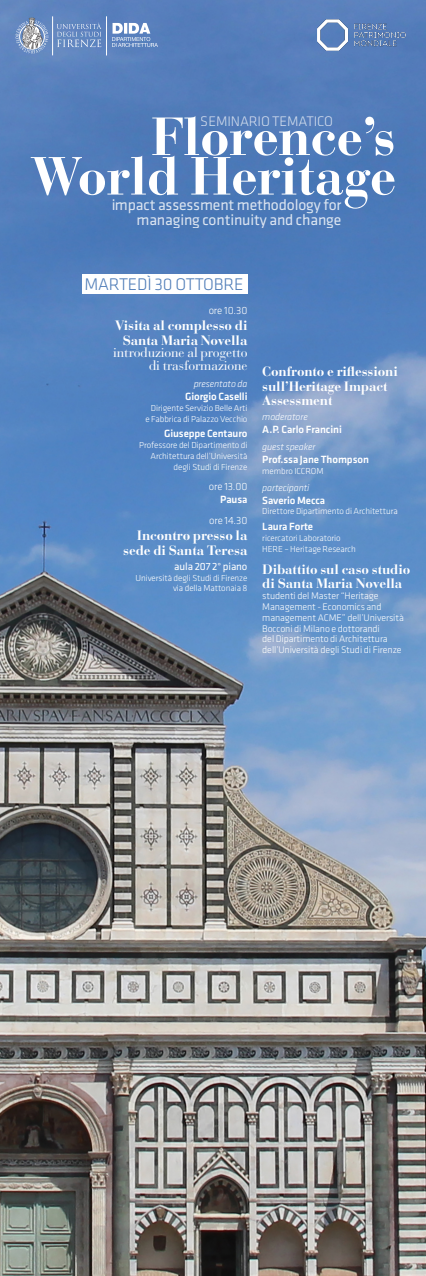
<style>
.page{position:relative;width:426px;height:1276px;background:#fff}
.page>*{position:absolute;margin:0;border:0;box-sizing:border-box;transform-origin:0 0}
.t1{font:700 53.2px/39.5px "Bauer Bodoni";letter-spacing:-.01em;color:#fff;text-align:right}
.t2{font:300 17.5px "Klavika";letter-spacing:-.01em;color:#4d7bb7}
.t3{font:15.7px/14.5px "Klavika";letter-spacing:-.01em;color:#fff;text-align:right}
.t4{font:300 14.4px "Klavika";letter-spacing:-.01em;color:#fff}
.t5{font:700 13.55px/14.4px "Bauer Bodoni";letter-spacing:-.01em;color:#fff}
.t6{font:13.55px/12.7px "Bauer Bodoni";letter-spacing:-.01em;color:#fff;text-align:right}
.t7{font:500 10.85px "Klavika";letter-spacing:-.01em;color:#fff}
.t8{font:300 10.85px "Klavika";letter-spacing:-.01em;color:#fff}
.t9{font:10.85px "Klavika";letter-spacing:-.01em;color:#fff}
.t10{font:300 9.95px/10.8px "Klavika";letter-spacing:-.01em;color:#fff}
.t11{font:italic 300 9.95px "Klavika";letter-spacing:-.01em;color:#fff}
.t12{font:300 9.05px/10.8px "Klavika";letter-spacing:-.01em;color:#fff;text-align:right}
</style>
<div class="page">
<img style="left:0;top:0;width:425px;height:1276px">
<svg style="left:112px;top:23px;width:46px;height:24px"></svg>
<hr style="left:106px;top:16px;width:1px;height:39px;background:#fff">
<hr style="left:52px;top:16px;width:1px;height:39px;background:#fff">
<svg style="left:57px;top:23px;width:44px;height:24px"></svg>
<svg style="left:15px;top:17px;width:33px;height:36px"></svg>
<img style="left:298px;top:13px;width:124px;height:44px">
<div style="left:82px;top:274px;width:165px;height:20px;background:#fff"></div>
<h1 class="t1" style="left:30px;top:117px;width:367px">Florence’s<br>World Heritage</h1>
<h3 class="t4" style="left:200px;top:113px;width:134px">SEMINARIO TEMATICO</h3>
<h3 class="t3" style="left:111px;top:198px;width:231px">impact assessment methodology for managing continuity and change</h3>
<h2 class="t2" style="left:84px;top:274px;width:160px">MARTEDÌ 30 OTTOBRE</h2>
<p class="t8" style="left:208px;top:304px;width:40px">ore 10.30</p>
<h3 class="t5" style="left:115px;top:318px;width:134px;text-align:center">Visita al complesso di<br>Santa Maria Novella</h3>
<h3 class="t6" style="left:113px;top:346px;width:135px">introduzione al progetto di trasformazione</h3>
<p class="t11" style="left:193px;top:378px;width:55px">presentato da</p>
<p class="t7" style="left:185px;top:390px;width:64px">Giorgio Caselli</p>
<p class="t12" style="left:145px;top:402px;width:103px;text-align:center">Dirigente Servizio Belle Arti e Fabbrica di Palazzo Vecchio</p>
<p class="t7" style="left:164px;top:427px;width:85px">Giuseppe Centauro</p>
<p class="t12" style="left:139px;top:440px;width:110px">Professore del Dipartimento di<br>Architettura dell’Università degli Studi di Firenze</p>
<p class="t8" style="left:208px;top:481px;width:40px">ore 13.00</p>
<p class="t7" style="left:220px;top:494px;width:29px">Pausa</p>
<p class="t8" style="left:209px;top:514px;width:40px">ore 14.30</p>
<h3 class="t5" style="left:123px;top:528px;width:126px;text-align:right">Incontro presso la sede di Santa Teresa</h3>
<p class="t9" style="left:174px;top:561px;width:75px">aula 207 2° piano</p>
<p class="t12" style="left:135px;top:573px;width:113px;line-height:9.9px">Università degli Studi di Firenze via della Mattonaia 8</p>
<h3 class="t5" style="left:262px;top:364px;width:137px">Confronto e riflessioni sull’Heritage Impact<br>Assessment</h3>
<p class="t11" style="left:262px;top:411px;width:47px">moderatore</p>
<p class="t7" style="left:262px;top:423px;width:81px">A.P. Carlo Francini</p>
<p class="t11" style="left:262px;top:441px;width:55px">guest speaker</p>
<p class="t7" style="left:262px;top:453px;width:108px">Prof.ssa Jane Thompson</p>
<p class="t12" style="left:262px;top:465px;width:63px">membro ICCROM</p>
<p class="t11" style="left:262px;top:482px;width:49px">partecipanti</p>
<p class="t7" style="left:262px;top:494px;width:64px">Saverio Mecca</p>
<p class="t12" style="left:262px;top:506px;width:137px">Direttore Dipartimento di Architettura</p>
<p class="t7" style="left:262px;top:520px;width:52px">Laura Forte</p>
<p class="t12" style="left:262px;top:532px;width:95px;text-align:left">ricercatori Laboratorio<br>HERE – Heritage Research</p>
<h3 class="t5" style="left:262px;top:562px;width:149px">Dibattito sul caso studio di Santa Maria Novella</h3>
<p class="t10" style="left:262px;top:590px;width:143px">studenti del Master “Heritage Management - Economics and management ACME” dell’Università Bocconi di Milano e dottorandi<br>del Dipartimento di Architettura dell’Università degli Studi di Firenze</p>
</div>
